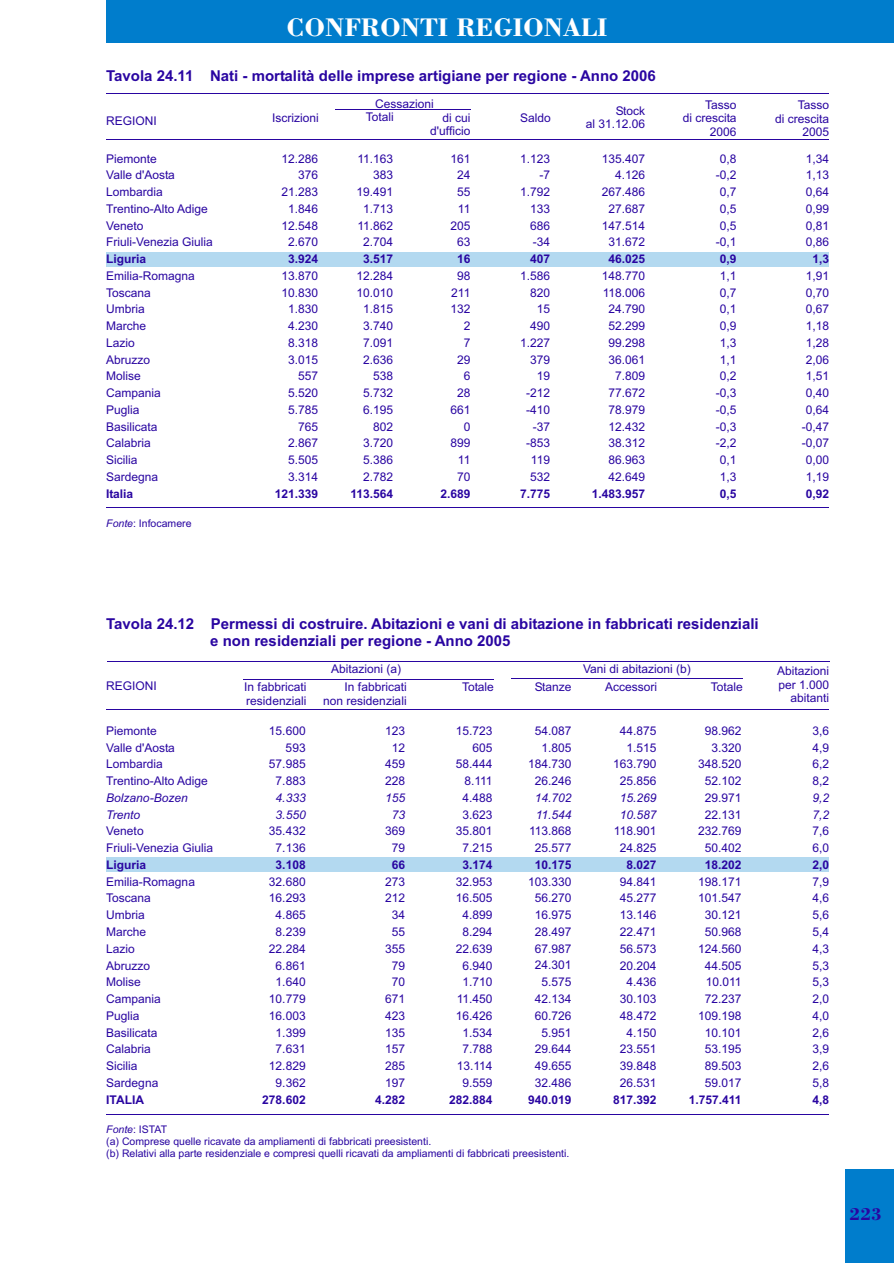
<style>
.page{position:relative;width:894px;height:1263px;background:#fff}
.page>*{position:absolute;margin:0;border:0;box-sizing:border-box;transform-origin:0 0}
.t1{font:27px "Bodoni Bd BT";color:#fff}
.t2{font:18px "Bodoni Bd BT";color:#2905a1}
.t3{font:700 15px/16.8px "Arial";color:#2905a1}
.t4{font:12px/16.8px "Arial";color:#2905a1;text-align:right}
.t5{font:700 12px "Arial";color:#2905a1}
.t6{font:italic 12px/16.8px "Arial";color:#2905a1}
.t7{font:10.5px/11.7px "Arial";color:#2905a1}
.s1{font-style:italic}
</style>
<div class="page">
<div style="left:106px;top:252px;width:723px;height:15px;background:#b3d9f0"></div>
<div style="left:106px;top:0;width:788px;height:43px;background:#007dcc"></div>
<div style="left:846px;top:1170px;width:48px;height:93px;background:#007dcc"></div>
<hr style="left:107px;top:94px;width:722px;height:1px;background:#2905a1">
<hr style="left:106px;top:140px;width:723px;height:1px;background:#2905a1">
<hr style="left:106px;top:507px;width:723px;height:1px;background:#2905a1">
<div style="left:106px;top:857px;width:723px;height:15px;background:#b3d9f0"></div>
<hr style="left:107px;top:661px;width:723px;height:1px;background:#2905a1">
<hr style="left:106px;top:709px;width:723px;height:1px;background:#2905a1">
<hr style="left:106px;top:1114px;width:723px;height:1px;background:#2905a1">
<hr style="left:335px;top:109px;width:135px;height:1px;background:#2905a1">
<hr style="left:512px;top:678px;width:231px;height:1px;background:#2905a1">
<hr style="left:244px;top:679px;width:250px;height:1px;background:#2905a1">
<h1 class="t1" style="left:287px;top:16px;width:323px">CONFRONTI REGIONALI</h1>
<p class="t3" style="left:106px;top:69px;width:551px">Tavola 24.11 Nati - mortalità delle imprese artigiane per regione - Anno 2006</p>
<p class="t4" style="left:106px;top:114px;width:52px">REGIONI</p>
<p class="t4" style="left:375px;top:96px;width:60px">Cessazioni</p>
<p class="t4" style="left:586px;top:105px;width:61px;line-height:13.4px">Stock<br>al 31.12.06</p>
<p class="t4" style="left:366px;top:110px;width:29px">Totali</p>
<p class="t4" style="left:430px;top:112px;width:42px;line-height:13.4px">di cui d'ufficio</p>
<p class="t4" style="left:272px;top:110px;width:48px">Iscrizioni</p>
<p class="t4" style="left:520px;top:110px;width:32px">Saldo</p>
<p class="t4" style="left:106px;top:151px;width:108px;text-align:left">Piemonte<br>Valle d'Aosta<br>Lombardia<br>Trentino-Alto Adige<br>Veneto<br>Friuli-Venezia Giulia</p>
<p class="t5" style="left:106px;top:254px;width:42px">Liguria</p>
<p class="t4" style="left:106px;top:268px;width:90px;text-align:left">Emilia-Romagna<br>Toscana<br>Umbria<br>Marche<br>Lazio<br>Abruzzo<br>Molise<br>Campania<br>Puglia<br>Basilicata<br>Calabria<br>Sicilia<br>Sardegna</p>
<p class="t5" style="left:106px;top:489px;width:29px">Italia</p>
<p class="t7" style="left:106px;top:519px;width:87px"><span class="s1">Fonte</span>: Infocamere</p>
<p class="t4" style="left:281px;top:151px;width:38px">12.286<br>376<br>21.283<br>1.846<br>12.548<br>2.670</p>
<p class="t5" style="left:288px;top:254px;width:32px">3.924</p>
<p class="t4" style="left:281px;top:268px;width:38px">13.870<br>10.830<br>1.830<br>4.230<br>8.318<br>3.015<br>557<br>5.520<br>5.785<br>765<br>2.867<br>5.505<br>3.314</p>
<p class="t5" style="left:275px;top:489px;width:45px">121.339</p>
<p class="t4" style="left:357px;top:151px;width:38px">11.163<br>383<br>19.491<br>1.713<br>11.862<br>2.704</p>
<p class="t5" style="left:363px;top:254px;width:32px">3.517</p>
<p class="t4" style="left:357px;top:268px;width:38px">12.284<br>10.010<br>1.815<br>3.740<br>7.091<br>2.636<br>538<br>5.732<br>6.195<br>802<br>3.720<br>5.386<br>2.782</p>
<p class="t5" style="left:351px;top:489px;width:44px">113.564</p>
<p class="t4" style="left:450px;top:151px;width:22px">161<br>24<br>55<br>11<br>205<br>63</p>
<p class="t5" style="left:457px;top:254px;width:15px">16</p>
<p class="t4" style="left:450px;top:268px;width:22px">98<br>211<br>132<br>2<br>7<br>29<br>6<br>28<br>661<br>0<br>899<br>11<br>70</p>
<p class="t5" style="left:440px;top:489px;width:32px">2.689</p>
<p class="t4" style="left:520px;top:151px;width:32px">1.123 -7<br>1.792<br>133<br>686 -34</p>
<p class="t5" style="left:530px;top:254px;width:22px">407</p>
<p class="t4" style="left:520px;top:268px;width:32px">1.586<br>820<br>15<br>490<br>1.227<br>379<br>19 -212 -410 -37 -853<br>119<br>532</p>
<p class="t5" style="left:520px;top:489px;width:32px">7.775</p>
<p class="t4" style="left:602px;top:151px;width:45px">135.407<br>4.126<br>267.486<br>27.687<br>147.514<br>31.672</p>
<p class="t5" style="left:608px;top:254px;width:38px">46.025</p>
<p class="t4" style="left:602px;top:268px;width:45px">148.770<br>118.006<br>24.790<br>52.299<br>99.298<br>36.061<br>7.809<br>77.672<br>78.979<br>12.432<br>38.312<br>86.963<br>42.649</p>
<p class="t5" style="left:592px;top:489px;width:55px">1.483.957</p>
<p class="t4" style="left:683px;top:99px;width:55px;line-height:13.4px">Tasso<br>di crescita<br>2006</p>
<p class="t4" style="left:775px;top:99px;width:55px;line-height:13.4px">Tasso<br>di crescita<br>2005</p>
<p class="t4" style="left:716px;top:151px;width:22px;text-align:center">0,8 -0,2<br>0,7<br>0,5<br>0,5 -0,1</p>
<p class="t5" style="left:720px;top:254px;width:18px">0,9</p>
<p class="t4" style="left:716px;top:268px;width:22px;text-align:center">1,1<br>0,7<br>0,1<br>0,9<br>1,3<br>1,1<br>0,2 -0,3 -0,5 -0,3 -2,2<br>0,1<br>1,3</p>
<p class="t5" style="left:720px;top:489px;width:18px">0,5</p>
<p class="t4" style="left:806px;top:151px;width:25px;text-align:justify">1,34<br>1,13<br>0,64<br>0,99<br>0,81<br>0,86</p>
<p class="t5" style="left:812px;top:254px;width:18px">1,3</p>
<p class="t4" style="left:802px;top:268px;width:29px;text-align:center">1,91<br>0,70<br>0,67<br>1,18<br>1,28<br>2,06<br>1,51<br>0,40<br>0,64 -0,47 -0,07<br>0,00<br>1,19</p>
<p class="t5" style="left:806px;top:489px;width:25px">0,92</p>
<p class="t3" style="left:210px;top:617px;width:550px;text-indent:-104px">Tavola 24.12 Permessi di costruire. Abitazioni e vani di abitazione in fabbricati residenziali e non residenziali per regione - Anno 2005</p>
<p class="t4" style="left:106px;top:679px;width:52px">REGIONI</p>
<p class="t4" style="left:323px;top:682px;width:85px;line-height:13.4px">In fabbricati non residenziali</p>
<p class="t4" style="left:462px;top:680px;width:33px">Totale</p>
<p class="t4" style="left:535px;top:680px;width:38px">Stanze</p>
<p class="t4" style="left:605px;top:680px;width:54px">Accessori</p>
<p class="t4" style="left:711px;top:680px;width:33px">Totale</p>
<p class="t4" style="left:331px;top:662px;width:71px">Abitazioni (a)</p>
<p class="t4" style="left:583px;top:662px;width:109px">Vani di abitazioni (b)</p>
<p class="t4" style="left:777px;top:666px;width:53px;line-height:13.4px">Abitazioni per 1.000 abitanti</p>
<p class="t4" style="left:244px;top:682px;width:64px;line-height:13.4px;text-align:left">In fabbricati residenziali</p>
<p class="t4" style="left:106px;top:723px;width:103px;text-align:left">Piemonte<br>Valle d'Aosta<br>Lombardia<br>Trentino-Alto Adige</p>
<p class="t6" style="left:106px;top:790px;width:83px">Bolzano-Bozen<br>Trento</p>
<p class="t4" style="left:106px;top:824px;width:108px;text-align:left">Veneto<br>Friuli-Venezia Giulia</p>
<p class="t5" style="left:106px;top:860px;width:42px">Liguria</p>
<p class="t4" style="left:106px;top:874px;width:90px;text-align:left">Emilia-Romagna<br>Toscana<br>Umbria<br>Marche<br>Lazio<br>Abruzzo<br>Molise<br>Campania<br>Puglia<br>Basilicata<br>Calabria<br>Sicilia<br>Sardegna</p>
<p class="t5" style="left:106px;top:1095px;width:39px">ITALIA</p>
<p class="t4" style="left:269px;top:723px;width:38px">15.600<br>593<br>57.985<br>7.883</p>
<p class="t6" style="left:276px;top:790px;width:32px">4.333<br>3.550</p>
<p class="t4" style="left:269px;top:824px;width:38px;text-align:center">35.432<br>7.136</p>
<p class="t5" style="left:276px;top:860px;width:32px">3.108</p>
<p class="t4" style="left:269px;top:874px;width:38px;text-align:center">32.680<br>16.293<br>4.865<br>8.239<br>22.284<br>6.861<br>1.640<br>10.779<br>16.003<br>1.399<br>7.631<br>12.829<br>9.362</p>
<p class="t5" style="left:262px;top:1095px;width:45px">278.602</p>
<p class="t4" style="left:385px;top:723px;width:22px;text-align:center">123<br>12<br>459<br>228</p>
<p class="t6" style="left:385px;top:790px;width:22px;text-align:center">155<br>73</p>
<p class="t4" style="left:385px;top:824px;width:22px;text-align:center">369<br>79</p>
<p class="t5" style="left:392px;top:860px;width:15px">66</p>
<p class="t4" style="left:385px;top:874px;width:22px;text-align:center">273<br>212<br>34<br>55<br>355<br>79<br>70<br>671<br>423<br>135<br>157<br>285<br>197</p>
<p class="t5" style="left:375px;top:1095px;width:32px">4.282</p>
<p class="t4" style="left:456px;top:723px;width:38px">15.723<br>605<br>58.444<br>8.111<br>4.488<br>3.623<br>35.801<br>7.215</p>
<p class="t5" style="left:463px;top:860px;width:32px">3.174</p>
<p class="t4" style="left:456px;top:874px;width:38px;text-align:center">32.953<br>16.505<br>4.899<br>8.294<br>22.639<br>6.940<br>1.710<br>11.450<br>16.426<br>1.534<br>7.788<br>13.114<br>9.559</p>
<p class="t5" style="left:449px;top:1095px;width:45px">282.884</p>
<p class="t4" style="left:528px;top:723px;width:45px">54.087<br>1.805<br>184.730<br>26.246</p>
<p class="t6" style="left:535px;top:790px;width:38px">14.702<br>11.544</p>
<p class="t4" style="left:529px;top:824px;width:44px;text-align:center">113.868<br>25.577</p>
<p class="t5" style="left:535px;top:860px;width:38px">10.175</p>
<p class="t4" style="left:528px;top:874px;width:45px">103.330<br>56.270<br>16.975<br>28.497<br>67.987<br>24.301<br>5.575<br>42.134<br>60.726<br>5.951<br>29.644<br>49.655<br>32.486</p>
<p class="t5" style="left:528px;top:1095px;width:45px">940.019</p>
<p class="t7" style="left:106px;top:1125px;width:465px"><span class="s1">Fonte</span>: ISTAT<br>(a) Comprese quelle ricavate da ampliamenti di fabbricati preesistenti.<br>(b) Relativi alla parte residenziale e compresi quelli ricavati da ampliamenti di fabbricati preesistenti.</p>
<p class="t4" style="left:613px;top:723px;width:45px">44.875<br>1.515<br>163.790<br>25.856</p>
<p class="t6" style="left:620px;top:790px;width:38px">15.269<br>10.587</p>
<p class="t4" style="left:614px;top:824px;width:44px;text-align:center">118.901<br>24.825</p>
<p class="t5" style="left:626px;top:860px;width:32px">8.027</p>
<p class="t4" style="left:620px;top:874px;width:38px;text-align:center">94.841<br>45.277<br>13.146<br>22.471<br>56.573<br>20.204<br>4.436<br>30.103<br>48.472<br>4.150<br>23.551<br>39.848<br>26.531</p>
<p class="t5" style="left:613px;top:1095px;width:45px">817.392</p>
<p class="t4" style="left:698px;top:723px;width:45px">98.962<br>3.320<br>348.520<br>52.102<br>29.971<br>22.131<br>232.769<br>50.402</p>
<p class="t5" style="left:705px;top:860px;width:38px">18.202</p>
<p class="t4" style="left:698px;top:874px;width:45px">198.171<br>101.547<br>30.121<br>50.968<br>124.560<br>44.505<br>10.011<br>72.237<br>109.198<br>10.101<br>53.195<br>89.503<br>59.017</p>
<p class="t5" style="left:689px;top:1095px;width:54px">1.757.411</p>
<p class="t4" style="left:812px;top:723px;width:18px;text-align:justify">3,6<br>4,9<br>6,2<br>8,2</p>
<p class="t6" style="left:812px;top:790px;width:18px">9,2<br>7,2</p>
<p class="t4" style="left:812px;top:824px;width:18px;text-align:left">7,6<br>6,0</p>
<p class="t5" style="left:812px;top:860px;width:18px">2,0</p>
<p class="t4" style="left:812px;top:874px;width:18px;text-align:justify">7,9<br>4,6<br>5,6<br>5,4<br>4,3<br>5,3<br>5,3<br>2,0<br>4,0<br>2,6<br>3,9<br>2,6<br>5,8</p>
<p class="t5" style="left:812px;top:1095px;width:18px">4,8</p>
<h2 class="t2" style="left:849px;top:1207px;width:34px">223</h2>
</div>
